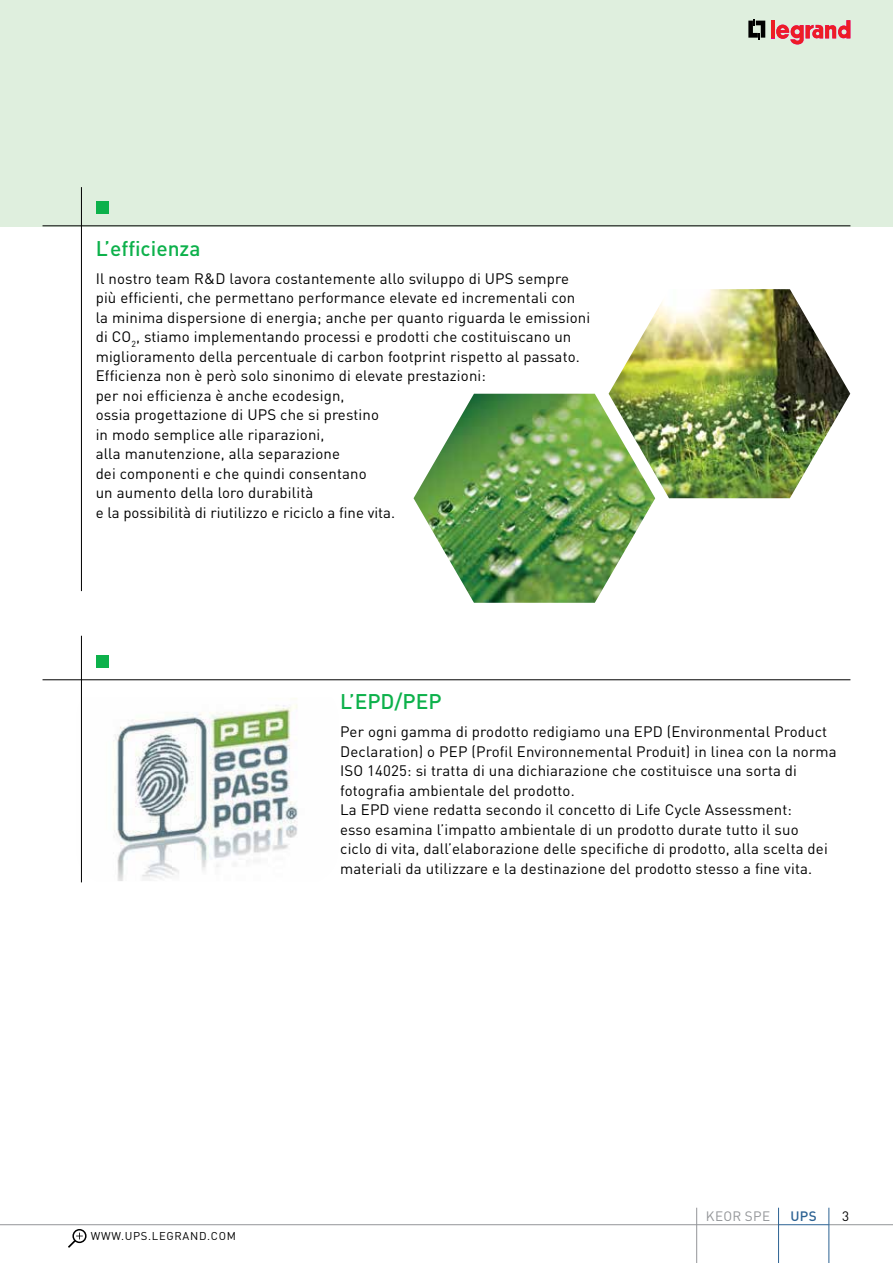
<style>
.page{position:relative;width:893px;height:1263px;background:#fff}
.page>*{position:absolute;margin:0;border:0;box-sizing:border-box;transform-origin:0 0}
.t1{font:500 21px "DIN Pro";color:#0db14b}
.t2{font:15px/19.5px "DIN Pro";letter-spacing:.01em;color:#000}
.t3{font:13.5px "DIN Pro";letter-spacing:.02em;color:#939598}
.t4{font:500 13.5px "DIN Pro";color:#2c6293}
.t5{font:13.5px "DIN Pro";color:#000}
.t6{font:11.25px "DIN Pro";letter-spacing:.06em;color:#000}
</style>
<div class="page">
<hr style="left:0;top:1224px;width:779px;height:1px;background:#939598">
<hr style="left:778px;top:1224px;width:51px;height:1px;background:#2c6293">
<hr style="left:829px;top:1224px;width:64px;height:1px;background:#939598">
<div style="left:72px;top:1229px;width:15px;height:14px;border:2px solid #000;border-radius:50%"></div>
<svg style="left:68px;top:1232px;width:15px;height:16px"></svg>
<hr style="left:778px;top:1208px;width:1px;height:55px;background:#2c6293">
<hr style="left:696px;top:1208px;width:1px;height:55px;background:#939598">
<hr style="left:828px;top:1208px;width:1px;height:55px;background:#2c6293">
<div style="left:0;top:0;width:893px;height:226px;background:#dfefde"></div>
<svg style="left:748px;top:19px;width:17px;height:20px"></svg>
<hr style="left:771px;top:20px;width:4px;height:18px;background:#ed1d24">
<svg style="left:776px;top:20px;width:74px;height:25px"></svg>
<hr style="left:81px;top:187px;width:1px;height:404px;background:#000">
<img style="left:80px;top:698px;width:218px;height:183px">
<hr style="left:43px;top:226px;width:807px;height:1px;background:#000">
<div style="left:96px;top:201px;width:12px;height:13px;background:#0db14b"></div>
<img style="left:609px;top:289px;width:241px;height:209px">
<img style="left:414px;top:394px;width:241px;height:209px">
<div style="left:96px;top:655px;width:12px;height:13px;background:#0db14b"></div>
<hr style="left:43px;top:679px;width:807px;height:1px;background:#000">
<hr style="left:81px;top:636px;width:1px;height:246px;background:#000">
<h1 class="t1" style="left:96px;top:234px;width:106px">L’efficienza</h1>
<p class="t2" style="left:96px;top:268px;width:496px">Il nostro team R&amp;D lavora costantemente allo sviluppo di UPS sempre più efficienti, che permettano performance elevate ed incrementali con la minima dispersione di energia; anche per quanto riguarda le emissioni di CO<sub>2</sub>, stiamo implementando processi e prodotti che costituiscano un miglioramento della percentuale di carbon footprint rispetto al passato.<br>Efficienza non è però solo sinonimo di elevate prestazioni:<br>per noi efficienza è anche ecodesign,<br>ossia progettazione di UPS che si prestino<br>in modo semplice alle riparazioni,<br>alla manutenzione, alla separazione<br>dei componenti e che quindi consentano<br>un aumento della loro durabilità<br>e la possibilità di riutilizzo e riciclo a fine vita.</p>
<h1 class="t1" style="left:340px;top:688px;width:103px">L’EPD/PEP</h1>
<p class="t2" style="left:340px;top:722px;width:498px">Per ogni gamma di prodotto redigiamo una EPD (Environmental Product Declaration) o PEP (Profil Environnemental Produit) in linea con la norma ISO 14025: si tratta di una dichiarazione che costituisce una sorta di fotografia ambientale del prodotto.<br>La EPD viene redatta secondo il concetto di Life Cycle Assessment:<br>esso esamina l’impatto ambientale di un prodotto durate tutto il suo<br>ciclo di vita, dall’elaborazione delle specifiche di prodotto, alla scelta dei materiali da utilizzare e la destinazione del prodotto stesso a fine vita.</p>
<p class="t6" style="left:91px;top:1228px;width:147px">WWW.UPS.LEGRAND.COM</p>
<p class="t3" style="left:706px;top:1207px;width:66px">KEOR SPE</p>
<p class="t4" style="left:791px;top:1206px;width:28px">UPS</p>
<p class="t5" style="left:842px;top:1206px;width:9px">3</p>
</div>
